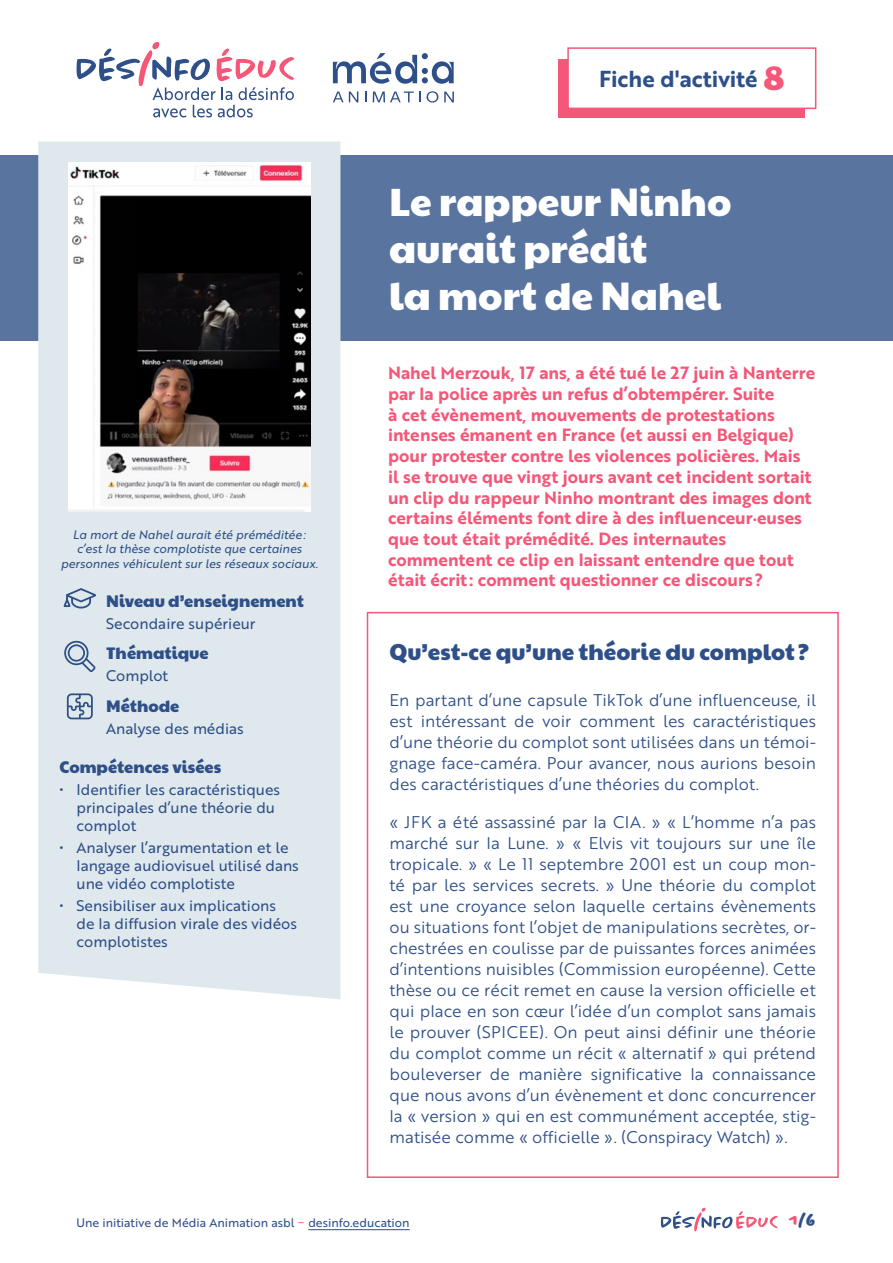
<style>
.page{position:relative;width:893px;height:1263px;background:#fff}
.page>*{position:absolute;margin:0;border:0;box-sizing:border-box;transform-origin:0 0}
.t1{font:39px/46.8px "Paytone One";color:#fff}
.t2{font:22.5px "Paytone One";color:#2e4f87}
.t3{font:22.5px "Brother 1816 Bold";color:#2e4f87}
.t4{font:700 18px "Chantal";color:#2e4f87}
.t5{font:17.25px/20.7px "Brother 1816 Bold";color:#f55778}
.t6{font:16.5px/21px "Brother 1816 Book";color:#2e4f87;text-align:justify}
.t7{font:16.5px "Paytone One";color:#2e4f87}
.t8{font:15px/18px "Brother 1816 Regular";color:#2e4f87}
.t9{font:12px/14.4px "Brother 1816 Regular Italic";color:#2e4f87;text-align:center}
.t10{font:12px "Brother 1816 Regular";color:#2e4f87}
.s1{font-family:"Paytone One";font-size:34.5px;color:#f55778}
.s2{color:#f55778}
</style>
<div class="page">
<hr style="left:308px;top:1229px;width:102px;height:1px;background:#2e4f87">
<svg style="left:661px;top:1208px;width:117px;height:23px"></svg>
<svg style="left:76px;top:42px;width:218px;height:75px"></svg>
<svg style="left:333px;top:92px;width:10px;height:10px"></svg>
<svg style="left:349px;top:92px;width:9px;height:10px"></svg>
<svg style="left:373px;top:92px;width:48px;height:10px"></svg>
<svg style="left:427px;top:91px;width:11px;height:12px"></svg>
<svg style="left:444px;top:92px;width:10px;height:10px"></svg>
<svg style="left:333px;top:53px;width:121px;height:31px"></svg>
<div style="left:559px;top:59px;width:246px;height:58px;background:#f55778"></div>
<div style="left:568px;top:48px;width:248px;height:60px;background:#fff"></div>
<div style="left:567px;top:47px;width:249px;height:62px;border:2px solid #f55778"></div>
<div style="left:0;top:156px;width:893px;height:185px;background:#5a74a0"></div>
<div style="left:367px;top:612px;width:472px;height:566px;border:2px solid #f55778"></div>
<div style="left:38px;top:142px;width:302px;height:857px;background:#dfe8ed"></div>
<img style="left:68px;top:163px;width:242px;height:349px">
<svg style="left:64px;top:588px;width:32px;height:20px"></svg>
<svg style="left:63px;top:641px;width:33px;height:31px"></svg>
<svg style="left:67px;top:693px;width:26px;height:26px"></svg>
<h2 class="t3" style="left:599px;top:62px;width:187px">Fiche d'activité <span class="s1">8</span></h2>
<p class="t9" style="left:61px;top:527px;width:259px">La mort de Nahel aurait été préméditée: c’est la thèse complotiste que certaines personnes véhiculent sur les réseaux sociaux.</p>
<p class="t7" style="left:106px;top:586px;width:199px">Niveau d’enseignement</p>
<p class="t8" style="left:106px;top:614px;width:151px">Secondaire supérieur</p>
<p class="t7" style="left:106px;top:638px;width:104px">Thématique</p>
<p class="t8" style="left:106px;top:666px;width:64px">Complot</p>
<p class="t7" style="left:106px;top:691px;width:75px">Méthode</p>
<p class="t8" style="left:106px;top:719px;width:139px">Analyse des médias</p>
<p class="t7" style="left:60px;top:752px;width:163px">Compétences visées</p>
<p class="t8" style="left:77px;top:780px;width:205px;text-indent:-17px">• Identifier les caractéristiques principales d’une théorie du complot</p>
<p class="t8" style="left:77px;top:838px;width:224px;text-indent:-17px">• Analyser l’argumentation et le langage audiovisuel utilisé dans une vidéo complotiste</p>
<p class="t8" style="left:77px;top:896px;width:222px;text-indent:-17px">• Sensibiliser aux implications de la diffusion virale des vidéos complotistes</p>
<h1 class="t1" style="left:389px;top:175px;width:344px">Le rappeur Ninho aurait prédit<br>la mort de Nahel</h1>
<p class="t5" style="left:388px;top:362px;width:429px">Nahel Merzouk, 17 ans, a été tué le 27 juin à Nanterre par la police après un refus d’obtempérer. Suite<br>à cet évènement, mouvements de protestations intenses émanent en France (et aussi en Belgique) pour protester contre les violences policières. Mais il se trouve que vingt jours avant cet incident sortait un clip du rappeur Ninho montrant des images dont certains éléments font dire à des influenceur·euses que tout était prémédité. Des internautes commentent ce clip en laissant entendre que tout était écrit: comment questionner ce discours ?</p>
<h2 class="t2" style="left:389px;top:631px;width:421px">Qu’est-ce qu’une théorie du complot?</h2>
<p class="t6" style="left:389px;top:689px;width:428px">En partant d’une capsule TikTok d’une influenceuse, il est intéressant de voir comment les caractéristiques d’une théorie du complot sont utilisées dans un témoi&shy;gnage face-caméra. Pour avancer, nous aurions besoin des caractéristiques d’une théories du complot.</p>
<p class="t6" style="left:389px;top:811px;width:428px">« JFK a été assassiné par la CIA. » « L’homme n’a pas marché sur la Lune. » « Elvis vit toujours sur une île tropicale. » « Le 11 septembre 2001 est un coup mon&shy;té par les services secrets. » Une théorie du complot est une croyance selon laquelle certains évènements ou situations font l’objet de manipulations secrètes, or&shy;chestrées en coulisse par de puissantes forces animées d’intentions nuisibles (Commission européenne). Cette thèse ou ce récit remet en cause la version officielle et qui place en son cœur l’idée d’un complot sans jamais le prouver (SPICEE). On peut ainsi définir une théorie du complot comme un récit « alternatif » qui prétend bouleverser de manière significative la connaissance que nous avons d’un évènement et donc concurrencer la « version » qui en est communément acceptée, stig&shy;matisée comme « officielle ». (Conspiracy Watch) ».</p>
<p class="t10" style="left:77px;top:1214px;width:335px">Une initiative de Média Animation asbl <span class="s2">−</span> desinfo.education</p>
<p class="t4" style="left:790px;top:1210px;width:28px"><span class="s2">1</span>/6</p>
</div>
